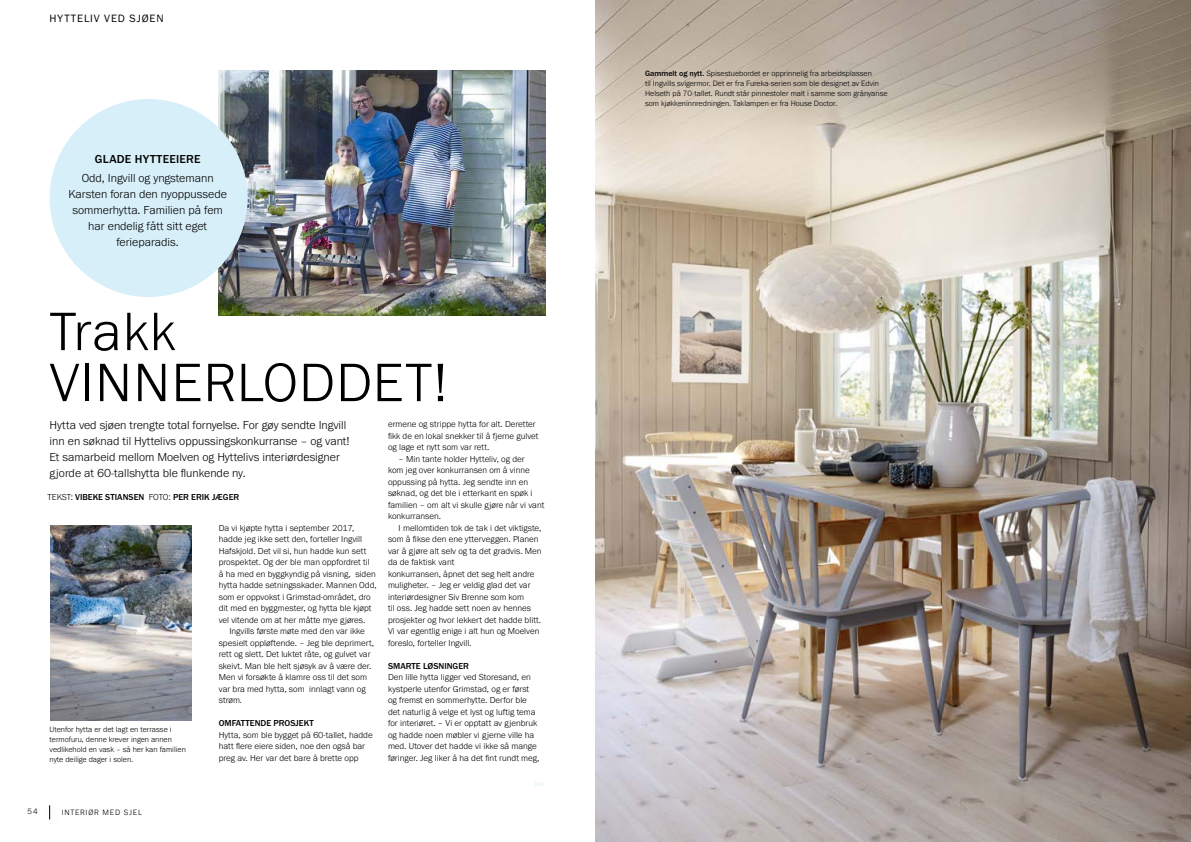
<style>
.page{position:relative;width:1191px;height:842px;background:#fff}
.page>*{position:absolute;margin:0;border:0;box-sizing:border-box;transform-origin:0 0}
.t1{font:300 56px/51px "Franklin Gothic URW";letter-spacing:.02em;color:#000}
.t2{font:15px "Franklin Gothic URW Boo";color:#d7eff9}
.t3{font:300 12px/16px "Franklin Gothic URW";color:#000}
.t4{font:500 12px "Franklin Gothic URW";letter-spacing:.02em;color:#000}
.t5{font:11px "Franklin Gothic URW Boo";letter-spacing:.08em;color:#000}
.t6{font:300 9px/11.5px "Franklin Gothic URW";color:#000}
.t7{font:500 9px "Franklin Gothic URW";color:#000}
.t8{font:300 8px/10px "Franklin Gothic URW";color:#000}
.t9{font:300 8px "Franklin Gothic URW";letter-spacing:.1em;color:#000}
.s1{font-weight:300}
.s2{font-weight:500}
</style>
<div class="page">
<svg style="left:49px;top:805px;width:1px;height:14px"></svg>
<img style="left:219px;top:71px;width:327px;height:244px">
<div style="left:50px;top:99px;width:198px;height:198px;background:#d7eff9;border-radius:50%"></div>
<img style="left:595px;top:0;width:596px;height:842px">
<img style="left:50px;top:526px;width:142px;height:194px">
<p class="t5" style="left:49px;top:11px;width:116px">HYTTELIV VED SJØEN</p>
<h3 class="t4" style="left:95px;top:152px;width:107px">GLADE HYTTEEIERE</h3>
<h3 class="t3" style="left:68px;top:170px;width:160px;text-align:center">Odd, Ingvill og yngstemann<br>Karsten foran den nyoppussede sommerhytta. Familien på fem har endelig fått sitt eget ferieparadis.</h3>
<h1 class="t1" style="left:50px;top:305px;width:400px">Trakk<br>VINNERLODDET!</h1>
<h3 class="t3" style="left:50px;top:417px;width:301px">Hytta ved sjøen trengte total fornyelse. For gøy sendte Ingvill inn en søknad til Hyttelivs oppussingskonkurranse – og vant!<br>Et samarbeid mellom Moelven og Hyttelivs interiørdesigner gjorde at 60-tallshytta ble flunkende ny.</h3>
<p class="t7" style="left:47px;top:492px;width:193px"><span class="s1">TEKST:</span> VIBEKE STIANSEN <span class="s1">FOTO:</span> PER ERIK JÆGER</p>
<p class="t8" style="left:50px;top:724px;width:138px">Utenfor hytta er det lagt en terrasse i termofuru, denne krever ingen annen vedlikehold en vask – så her kan familien nyte deilige dager i solen.</p>
<p class="t8" style="left:28px;top:806px;width:12px">54</p>
<p class="t9" style="left:62px;top:807px;width:82px">INTERIØR MED SJEL</p>
<p class="t6" style="left:219px;top:522px;width:159px">Da vi kjøpte hytta i september 2017, hadde jeg ikke sett den, forteller Ingvill Hafskjold. Det vil si, hun hadde kun sett prospektet. Og der ble man oppfordret til å ha med en byggkyndig på visning, siden hytta hadde setningsskader. Mannen Odd, som er oppvokst i Grimstad-området, dro dit med en byggmester, og hytta ble kjøpt vel vitende om at her måtte mye gjøres.</p>
<p class="t6" style="left:219px;top:625px;width:157px;text-indent:11px">Ingvills første møte med den var ikke spesielt oppløftende. – Jeg ble deprimert, rett og slett. Det luktet råte, og gulvet var skeivt. Man ble helt sjøsyk av å være der.<br>Men vi forsøkte å klamre oss til det som var bra med hytta, som innlagt vann og strøm.</p>
<p class="t7" style="left:219px;top:717px;width:96px">OMFATTENDE PROSJEKT</p>
<p class="t6" style="left:219px;top:729px;width:155px">Hytta, som ble bygget på 60-tallet, hadde hatt flere eiere siden, noe den også bar preg av. Her var det bare å brette opp</p>
<p class="t6" style="left:388px;top:418px;width:152px">ermene og strippe hytta for alt. Deretter fikk de en lokal snekker til å fjerne gulvet og lage et nytt som var rett.</p>
<p class="t6" style="left:388px;top:453px;width:158px;text-indent:11px">– Min tante holder Hytteliv, og der<br>kom jeg over konkurransen om å vinne oppussing på hytta. Jeg sendte inn en søknad, og det ble i etterkant en spøk i familien – om alt vi skulle gjøre når vi vant konkurransen.</p>
<p class="t6" style="left:388px;top:522px;width:155px;text-indent:11px">I mellomtiden tok de tak i det viktigste, som å fikse den ene ytterveggen. Planen var å gjøre alt selv og ta det gradvis. Men da de faktisk vant<br>konkurransen, åpnet det seg helt andre muligheter. – Jeg er veldig glad det var interiørdesigner Siv Brenne som kom<br>til oss. Jeg hadde sett noen av hennes prosjekter og hvor lekkert det hadde blitt.<br>Vi var egentlig enige i alt hun og Moelven foreslo, forteller Ingvill.</p>
<p class="t7" style="left:388px;top:660px;width:82px">SMARTE LØSNINGER</p>
<p class="t6" style="left:388px;top:671px;width:153px">Den lille hytta ligger ved Storesand, en kystperle utenfor Grimstad, og er først og fremst en sommerhytte. Derfor ble det naturlig å velge et lyst og luftig tema for interiøret. – Vi er opptatt av gjenbruk og hadde noen møbler vi gjerne ville ha med. Utover det hadde vi ikke så mange føringer. Jeg liker å ha det fint rundt meg,</p>
<h2 class="t2" style="left:534px;top:774px;width:11px">›››</h2>
<p class="t8" style="left:645px;top:69px;width:244px"><span class="s2">Gammelt og nytt.</span> Spisestuebordet er opprinnelig fra arbeidsplassen<br>til Ingvills svigermor. Det er fra Fureka-serien som ble designet av Edvin Helseth på 70-tallet. Rundt står pinnestoler malt i samme som grånyanse som kjøkkeninnredningen. Taklampen er fra House Doctor.</p>
</div>
